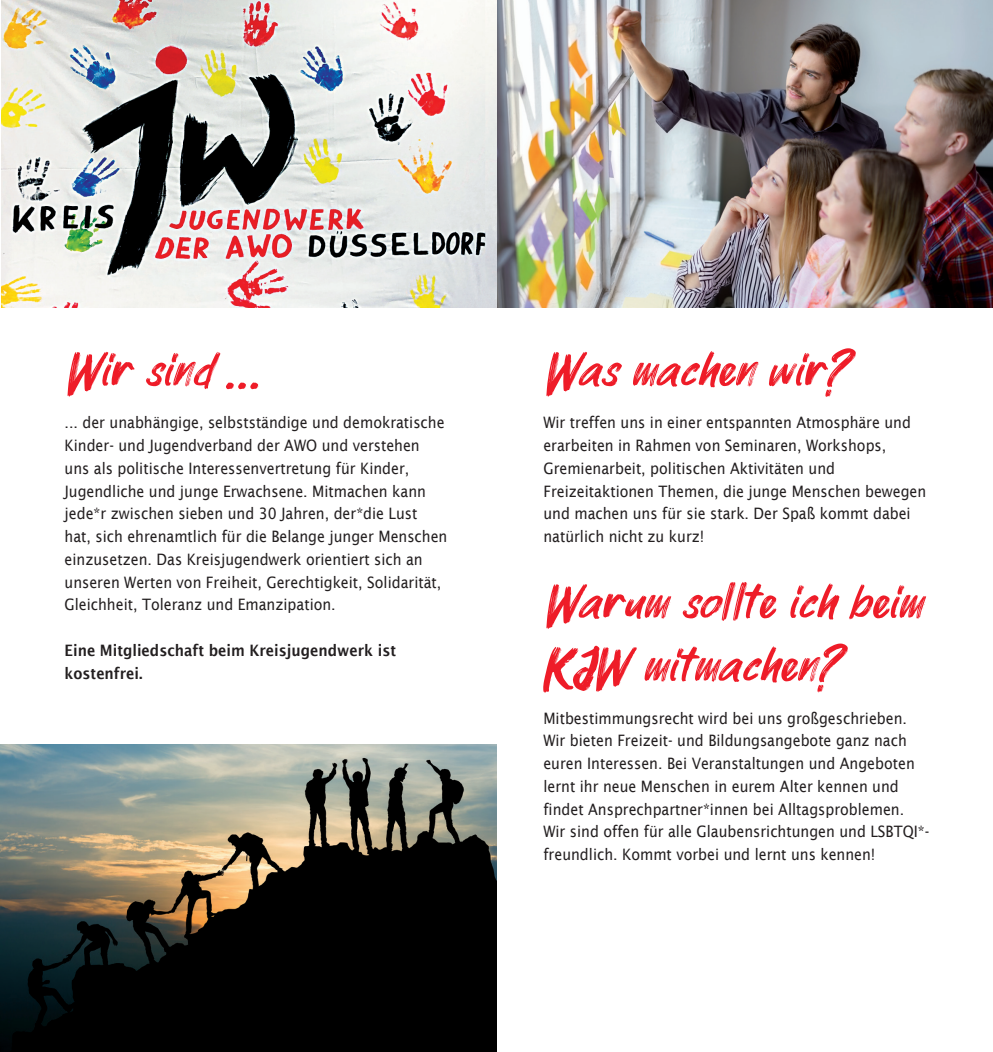
<style>
.page{position:relative;width:993px;height:1052px;background:#fff}
.page>*{position:absolute;margin:0;border:0;box-sizing:border-box;transform-origin:0 0}
.t1{font:63px/63px "Parkway Lush";color:#ee1c28;scale:.9 1}
.t2{font:15.75px/22.8px "Lucida Sans";color:#231f20;scale:.9 1}
.t3{font:600 15.75px/22.8px "Lucida Sans";color:#231f20;scale:.9 1}
</style>
<div class="page">
<img style="left:1px;top:0;width:991px;height:308px">
<img style="left:0;top:744px;width:496px;height:308px">
<h1 class="t1" style="left:64px;top:342px;width:219px">Wir sind ...</h1>
<p class="t2" style="left:64px;top:411px;width:427px">... der unabhängige, selbstständige und demokratische Kinder- und Jugendverband der AWO und verstehen uns als politische Interessenvertretung für Kinder, Jugendliche und junge Erwachsene. Mitmachen kann jede*r zwischen sieben und 30 Jahren, der*die Lust hat, sich ehrenamtlich für die Belange junger Menschen einzusetzen. Das Kreisjugendwerk orientiert sich an unseren Werten von Freiheit, Gerechtigkeit, Solidarität, Gleichheit, Toleranz und Emanzipation.</p>
<p class="t3" style="left:64px;top:639px;width:370px">Eine Mitgliedschaft beim Kreisjugendwerk ist kostenfrei.</p>
<h1 class="t1" style="left:543px;top:342px;width:340px">Was machen wir?</h1>
<p class="t2" style="left:543px;top:411px;width:427px">Wir treffen uns in einer entspannten Atmosphäre und erarbeiten in Rahmen von Seminaren, Workshops, Gremienarbeit, politischen Aktivitäten und Freizeitaktionen Themen, die junge Menschen bewegen und machen uns für sie stark. Der Spaß kommt dabei natürlich nicht zu kurz!</p>
<h1 class="t1" style="left:543px;top:574px;width:421px">Warum sollte ich beim<br>KJW mitmachen?</h1>
<p class="t2" style="left:543px;top:706px;width:430px">Mitbestimmungsrecht wird bei uns großgeschrieben.<br>Wir bieten Freizeit- und Bildungsangebote ganz nach euren Interessen. Bei Veranstaltungen und Angeboten lernt ihr neue Menschen in eurem Alter kennen und findet Ansprechpartner*innen bei Alltagsproblemen.<br>Wir sind offen für alle Glaubensrichtungen und LSBTQI*- freundlich. Kommt vorbei und lernt uns kennen!</p>
</div>
